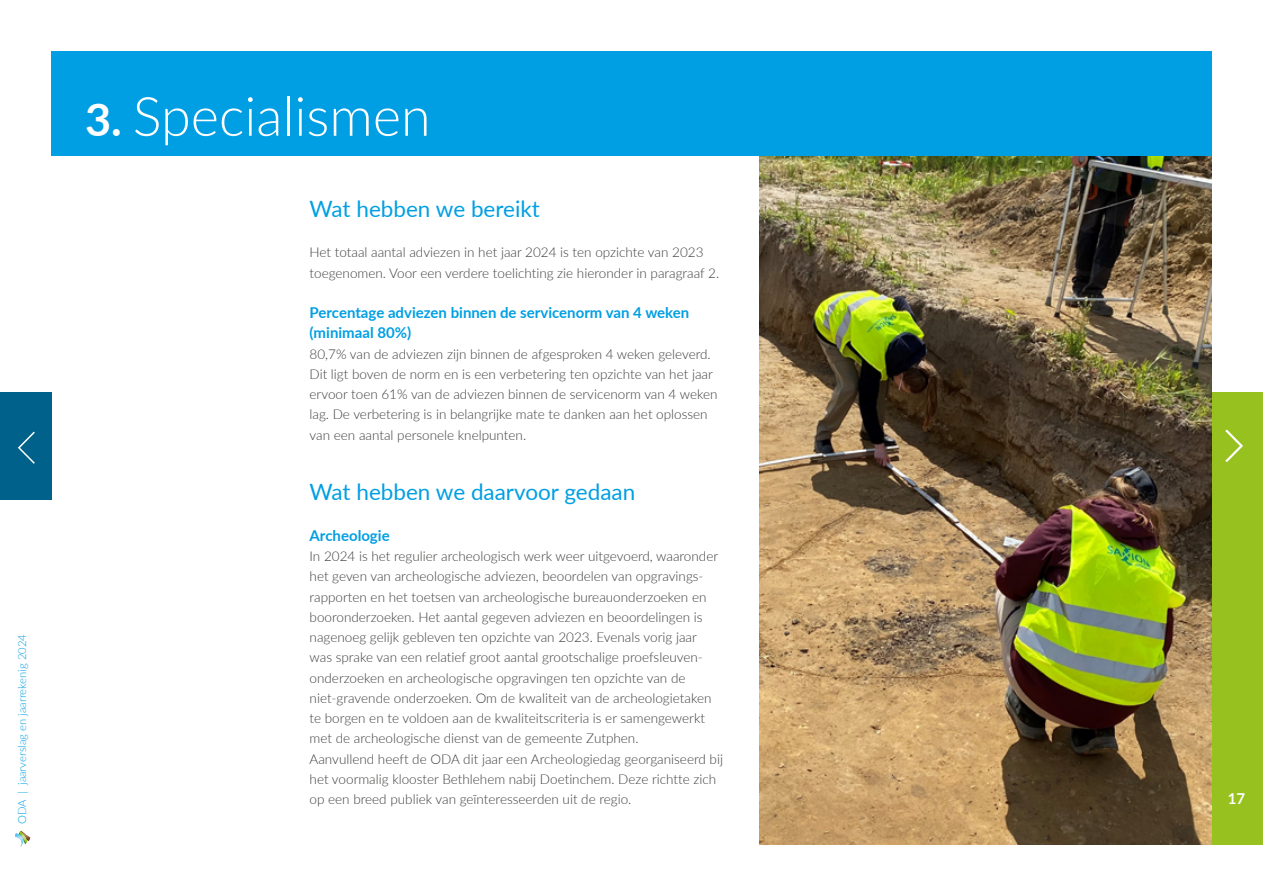
<style>
.page{position:relative;width:1263px;height:893px;background:#fff}
.page>*{position:absolute;margin:0;border:0;box-sizing:border-box;transform-origin:0 0}
.Titel{font:300 54px "Lato";color:#fff}
.Titel_H1{font:22.5px "Lato";color:#009fe3}
.Tussenkop{font:700 15px/20.2px "Lato";color:#009fe3}
.t1{font:700 15px "Lato";color:#fff}
.Plat{font:300 13.5px/20.2px "Lato";color:#3c3c3b}
.t2{font:300 11.25px "Lato";color:#009fe3}
.s1{font-weight:700;font-size:45px}
</style>
<div class="page">
<div style="left:1212px;top:392px;width:51px;height:452px;background:#96c11e"></div>
<svg style="left:15px;top:831px;width:15px;height:16px"></svg>
<div style="left:0;top:392px;width:51px;height:108px;background:#00628b"></div>
<div style="left:51px;top:51px;width:1161px;height:105px;background:#009fe3"></div>
<img style="left:759px;top:156px;width:453px;height:688px">
<svg style="left:1225px;top:429px;width:18px;height:33px"></svg>
<svg style="left:18px;top:432px;width:17px;height:32px"></svg>
<p class="t2" style="left:14px;top:824px;width:191px;rotate:-90deg">ODA | jaarverslag en jaarrekenig 2024</p>
<p class="Titel" style="left:85px;top:79px;width:347px"><span class="s1">3.</span> Specialismen</p>
<p class="Titel_H1" style="left:310px;top:192px;width:232px">Wat hebben we bereikt</p>
<p class="Plat" style="left:310px;top:242px;width:411px">Het totaal aantal adviezen in het jaar 2024 is ten opzichte van 2023 toegenomen. Voor een verdere toelichting zie hieronder in paragraaf 2.</p>
<p class="Tussenkop" style="left:310px;top:302px;width:381px">Percentage adviezen binnen de servicenorm van 4 weken (minimaal 80%)</p>
<p class="Plat" style="left:310px;top:343px;width:409px">80,7% van de adviezen zijn binnen de afgesproken 4 weken geleverd.<br>Dit ligt boven de norm en is een verbetering ten opzichte van het jaar ervoor toen 61% van de adviezen binnen de servicenorm van 4 weken lag. De verbetering is in belangrijke mate te danken aan het oplossen van een aantal personele knelpunten.</p>
<p class="Titel_H1" style="left:310px;top:476px;width:327px">Wat hebben we daarvoor gedaan</p>
<p class="Tussenkop" style="left:310px;top:525px;width:82px">Archeologie</p>
<p class="Plat" style="left:310px;top:546px;width:410px">In 2024 is het regulier archeologisch werk weer uitgevoerd, waaronder het geven van archeologische adviezen, beoordelen van opgravings&shy;rapporten en het toetsen van archeologische bureauonderzoeken en booronderzoeken. Het aantal gegeven adviezen en beoordelingen is nagenoeg gelijk gebleven ten opzichte van 2023. Evenals vorig jaar was sprake van een relatief groot aantal grootschalige proefsleuven&shy;onderzoeken en archeologische opgravingen ten opzichte van de niet-gravende onderzoeken. Om de kwaliteit van de archeologietaken te borgen en te voldoen aan de kwaliteitscriteria is er samengewerkt met de archeologische dienst van de gemeente Zutphen.</p>
<p class="Plat" style="left:310px;top:748px;width:415px">Aanvullend heeft de ODA dit jaar een Archeologiedag georganiseerd bij het voormalig klooster Bethlehem nabij Doetinchem. Deze richtte zich op een breed publiek van geïnteresseerden uit de regio.</p>
<p class="t1" style="left:1228px;top:788px;width:19px">17</p>
</div>
